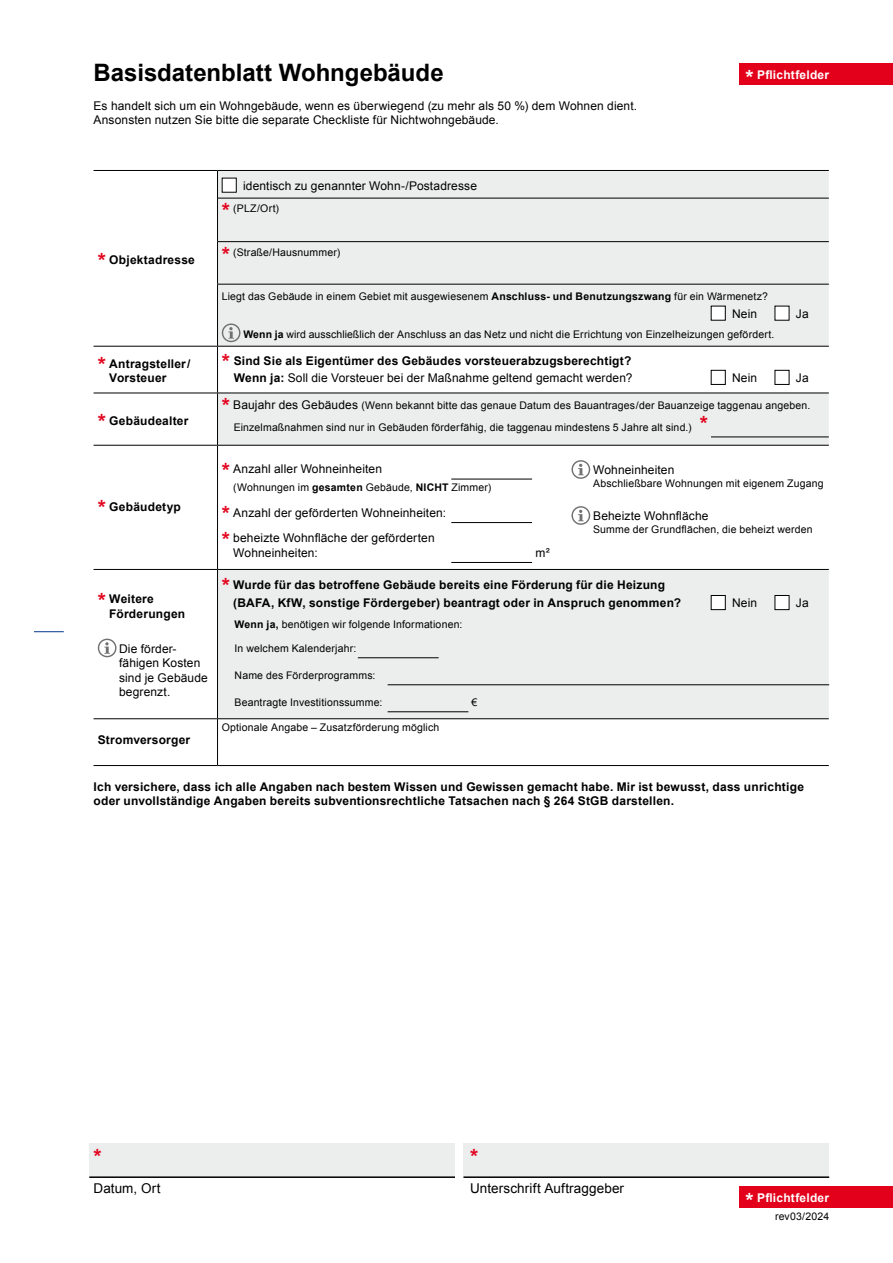
<style>
.page{position:relative;width:893px;height:1263px;background:#fff}
.page>*{position:absolute;margin:0;border:0;box-sizing:border-box;transform-origin:0 0}
.t1{font:700 24px "Arial";color:#000}
.t2{font:700 21px "Arial";color:#e2001a}
.t3{font:700 21px "Arial";color:#fff}
.t4{font:13.5px "Arial";letter-spacing:.01em;color:#000}
.t5{font:700 12px/14.4px "Arial";letter-spacing:.02em;color:#000}
.t6{font:12px/14.4px "Arial";letter-spacing:.01em;color:#000}
.t7{font:700 12px "Arial";letter-spacing:.02em;color:#fff}
.t8{font:10.5px "Arial";letter-spacing:.015em;color:#000}
.s1{font-size:21px;color:#e2001a}
.s2{font-weight:700;font-size:21px;color:#e2001a}
.s3{font-weight:700}
.s4{font-weight:400}
.s5{font-size:12px}
.s6{font-size:21px}
</style>
<div class="page">
<hr style="left:34px;top:631px;width:30px;height:1px;background:#00378b">
<div style="left:740px;top:1186px;width:153px;height:22px;background:#e2001a"></div>
<div style="left:740px;top:64px;width:153px;height:21px;background:#e2001a"></div>
<svg style="left:218px;top:171px;width:611px;height:547px;fill:#eceded"></svg>
<svg style="left:217px;top:171px;width:1px;height:27px"></svg>
<hr style="left:217px;top:198px;width:1px;height:44px;background:#000">
<hr style="left:217px;top:242px;width:1px;height:42px;background:#000">
<hr style="left:217px;top:285px;width:1px;height:61px;background:#000">
<hr style="left:217px;top:347px;width:1px;height:46px;background:#000">
<hr style="left:217px;top:393px;width:1px;height:52px;background:#000">
<hr style="left:217px;top:446px;width:1px;height:123px;background:#000">
<hr style="left:94px;top:170px;width:124px;height:1px;background:#000">
<hr style="left:218px;top:170px;width:611px;height:1px;background:#000">
<hr style="left:217px;top:284px;width:612px;height:1px;background:#000">
<hr style="left:94px;top:346px;width:124px;height:1px;background:#000">
<hr style="left:218px;top:346px;width:611px;height:1px;background:#000">
<hr style="left:94px;top:393px;width:124px;height:1px;background:#000">
<hr style="left:218px;top:393px;width:611px;height:1px;background:#000">
<hr style="left:94px;top:569px;width:124px;height:1px;background:#000">
<hr style="left:218px;top:569px;width:611px;height:1px;background:#000">
<hr style="left:217px;top:570px;width:1px;height:148px;background:#000">
<hr style="left:94px;top:718px;width:124px;height:1px;background:#000">
<hr style="left:218px;top:718px;width:611px;height:1px;background:#000">
<hr style="left:217px;top:719px;width:1px;height:46px;background:#000">
<hr style="left:94px;top:765px;width:124px;height:1px;background:#000">
<hr style="left:218px;top:765px;width:611px;height:1px;background:#000">
<hr style="left:94px;top:445px;width:124px;height:1px;background:#000">
<hr style="left:218px;top:445px;width:611px;height:1px;background:#000">
<hr style="left:218px;top:198px;width:611px;height:1px;background:#000">
<hr style="left:218px;top:241px;width:611px;height:1px;background:#000">
<div style="left:222px;top:178px;width:14px;height:14px;background:#fff"></div>
<div style="left:222px;top:178px;width:15px;height:15px;border:1px solid #000"></div>
<div style="left:711px;top:306px;width:14px;height:14px;background:#fff"></div>
<div style="left:711px;top:306px;width:15px;height:15px;border:1px solid #000"></div>
<div style="left:775px;top:306px;width:14px;height:14px;background:#fff"></div>
<svg style="left:222px;top:323px;width:19px;height:19px"></svg>
<div style="left:711px;top:370px;width:14px;height:14px;background:#fff"></div>
<div style="left:711px;top:370px;width:15px;height:15px;border:1px solid #000"></div>
<div style="left:775px;top:370px;width:14px;height:14px;background:#fff"></div>
<div style="left:775px;top:370px;width:14px;height:15px;border:1px solid #000"></div>
<hr style="left:711px;top:437px;width:118px;height:1px;background:#000">
<hr style="left:451px;top:479px;width:81px;height:1px;background:#000">
<hr style="left:451px;top:522px;width:81px;height:1px;background:#000">
<hr style="left:451px;top:562px;width:81px;height:1px;background:#000">
<svg style="left:98px;top:638px;width:19px;height:19px"></svg>
<div style="left:711px;top:595px;width:14px;height:15px;background:#fff"></div>
<div style="left:711px;top:595px;width:15px;height:15px;border:1px solid #000"></div>
<div style="left:775px;top:595px;width:14px;height:15px;background:#fff"></div>
<div style="left:775px;top:595px;width:14px;height:15px;border:1px solid #000"></div>
<hr style="left:358px;top:657px;width:81px;height:1px;background:#000">
<hr style="left:388px;top:684px;width:441px;height:1px;background:#000">
<hr style="left:388px;top:711px;width:80px;height:1px;background:#000">
<div style="left:89px;top:1144px;width:366px;height:34px;background:#eceded"></div>
<div style="left:463px;top:1144px;width:366px;height:34px;background:#eceded"></div>
<hr style="left:89px;top:1176px;width:366px;height:2px;background:#000">
<hr style="left:463px;top:1176px;width:366px;height:2px;background:#000">
<svg style="left:571px;top:460px;width:19px;height:19px"></svg>
<svg style="left:571px;top:506px;width:19px;height:19px"></svg>
<p class="t1" style="left:94px;top:57px;width:352px">Basisdatenblatt Wohngebäude</p>
<p class="t7" style="left:757px;top:67px;width:74px">Pflichtfelder</p>
<p class="t6" style="left:94px;top:99px;width:545px">Es handelt sich um ein Wohngebäude, wenn es überwiegend (zu mehr als 50 %) dem Wohnen dient.</p>
<p class="t6" style="left:94px;top:113px;width:407px">Ansonsten nutzen Sie bitte die separate Checkliste für Nichtwohngebäude.</p>
<h2 class="t3" style="left:746px;top:64px;width:10px">*</h2>
<p class="t5" style="left:98px;top:253px;width:99px"><span class="s1">*</span> Objektadresse</p>
<p class="t6" style="left:243px;top:178px;width:236px">identisch zu genannter Wohn-/Postadresse</p>
<p class="t8" style="left:222px;top:202px;width:59px"><span class="s2">*</span> (PLZ/Ort)</p>
<p class="t8" style="left:222px;top:245px;width:120px"><span class="s2">*</span> (Straße/Hausnummer)</p>
<p class="t8" style="left:222px;top:290px;width:548px">Liegt das Gebäude in einem Gebiet mit ausgewiesenem <span class="s3">Anschluss- und Benutzungszwang</span> für ein Wärmenetz?</p>
<p class="t6" style="left:732px;top:306px;width:27px">Nein</p>
<p class="t6" style="left:796px;top:306px;width:14px">Ja</p>
<p class="t8" style="left:243px;top:327px;width:532px"><span class="s3">Wenn ja</span> wird ausschließlich der Anschluss an das Netz und nicht die Errichtung von Einzelheizungen gefördert.</p>
<p class="t5" style="left:109px;top:357px;width:83px;text-indent:-12px"><span class="s1">*</span> Antragsteller/<br>Vorsteuer</p>
<p class="t5" style="left:222px;top:352px;width:412px;line-height:17.2px;text-align:right"><span class="s1">*</span> Sind Sie als Eigentümer des Gebäudes vorsteuerabzugsberechtigt?<br>Wenn ja: <span class="s4">Soll die Vorsteuer bei der Maßnahme geltend gemacht werden?</span></p>
<p class="t6" style="left:732px;top:370px;width:27px">Nein</p>
<p class="t6" style="left:796px;top:370px;width:14px">Ja</p>
<p class="t5" style="left:98px;top:414px;width:92px"><span class="s1">*</span> Gebäudealter</p>
<p class="t5" style="left:98px;top:500px;width:85px"><span class="s1">*</span> Gebäudetyp</p>
<p class="t5" style="left:109px;top:592px;width:77px;text-indent:-12px"><span class="s1">*</span> Weitere<br>Förderungen</p>
<p class="t6" style="left:119px;top:641px;width:90px">Die förder&shy;fähigen Kosten sind je Gebäude begrenzt.</p>
<p class="t5" style="left:98px;top:733px;width:94px">Stromversorger</p>
<p class="t8" style="left:222px;top:398px;width:590px"><span class="s2">*</span> <span class="s5">Baujahr des Gebäudes</span> (Wenn bekannt bitte das genaue Datum des Bauantrages/der Bauanzeige taggenau angeben.</p>
<p class="t8" style="left:234px;top:421px;width:476px">Einzelmaßnahmen sind nur in Gebäuden förderfähig, die taggenau mindestens 5 Jahre alt sind.) <span class="s2">*</span></p>
<p class="t6" style="left:222px;top:462px;width:162px"><span class="s2">*</span> Anzahl aller Wohneinheiten</p>
<p class="t8" style="left:233px;top:481px;width:260px">(Wohnungen im <span class="s3">gesamten</span> Gebäude, <span class="s3">NICHT</span> Zimmer)</p>
<p class="t6" style="left:222px;top:505px;width:226px"><span class="s2">*</span> Anzahl der geförderten Wohneinheiten:</p>
<p class="t6" style="left:233px;top:531px;width:203px;text-indent:-12px"><span class="s2">*</span> beheizte Wohnfläche der geförderten<br>Wohneinheiten:</p>
<p class="t6" style="left:535px;top:545px;width:16px">m²</p>
<p class="t6" style="left:593px;top:463px;width:83px">Wohneinheiten</p>
<p class="t8" style="left:593px;top:476px;width:232px">Abschließbare Wohnungen mit eigenem Zugang</p>
<p class="t6" style="left:593px;top:509px;width:117px">Beheizte Wohnfläche</p>
<p class="t8" style="left:593px;top:522px;width:221px">Summe der Grundflächen, die beheizt werden</p>
<p class="t5" style="left:233px;top:576px;width:449px;line-height:18px;text-indent:-12px"><span class="s1">*</span> Wurde für das betroffene Gebäude bereits eine Förderung für die Heizung (BAFA, KfW, sonstige Fördergeber) beantragt oder in Anspruch genommen?</p>
<p class="t8" style="left:235px;top:617px;width:229px"><span class="s3">Wenn ja,</span> benötigen wir folgende Informationen:</p>
<p class="t8" style="left:235px;top:641px;width:123px">In welchem Kalenderjahr:</p>
<p class="t8" style="left:235px;top:668px;width:142px">Name des Förderprogramms:</p>
<p class="t8" style="left:235px;top:695px;width:149px">Beantragte Investitionssumme:</p>
<p class="t8" style="left:471px;top:695px;width:7px">€</p>
<p class="t8" style="left:222px;top:720px;width:219px">Optionale Angabe – Zusatzförderung möglich</p>
<p class="t6" style="left:732px;top:596px;width:27px">Nein</p>
<p class="t6" style="left:796px;top:596px;width:14px">Ja</p>
<p class="t5" style="left:94px;top:781px;width:712px;line-height:13.5px">Ich versichere, dass ich alle Angaben nach bestem Wissen und Gewissen gemacht habe. Mir ist bewusst, dass unrichtige oder unvollständige Angaben bereits subventionsrechtliche Tatsachen nach § 264 StGB darstellen.</p>
<p class="t2" style="left:94px;top:1142px;width:10px">*</p>
<p class="t2" style="left:470px;top:1142px;width:10px">*</p>
<p class="t4" style="left:94px;top:1180px;width:69px">Datum, Ort</p>
<p class="t4" style="left:470px;top:1180px;width:156px">Unterschrift Auftraggeber</p>
<p class="t7" style="left:746px;top:1190px;width:85px"><span class="s6">*</span> Pflichtfelder</p>
<p class="t8" style="left:775px;top:1210px;width:56px">rev03/2024</p>
</div>
